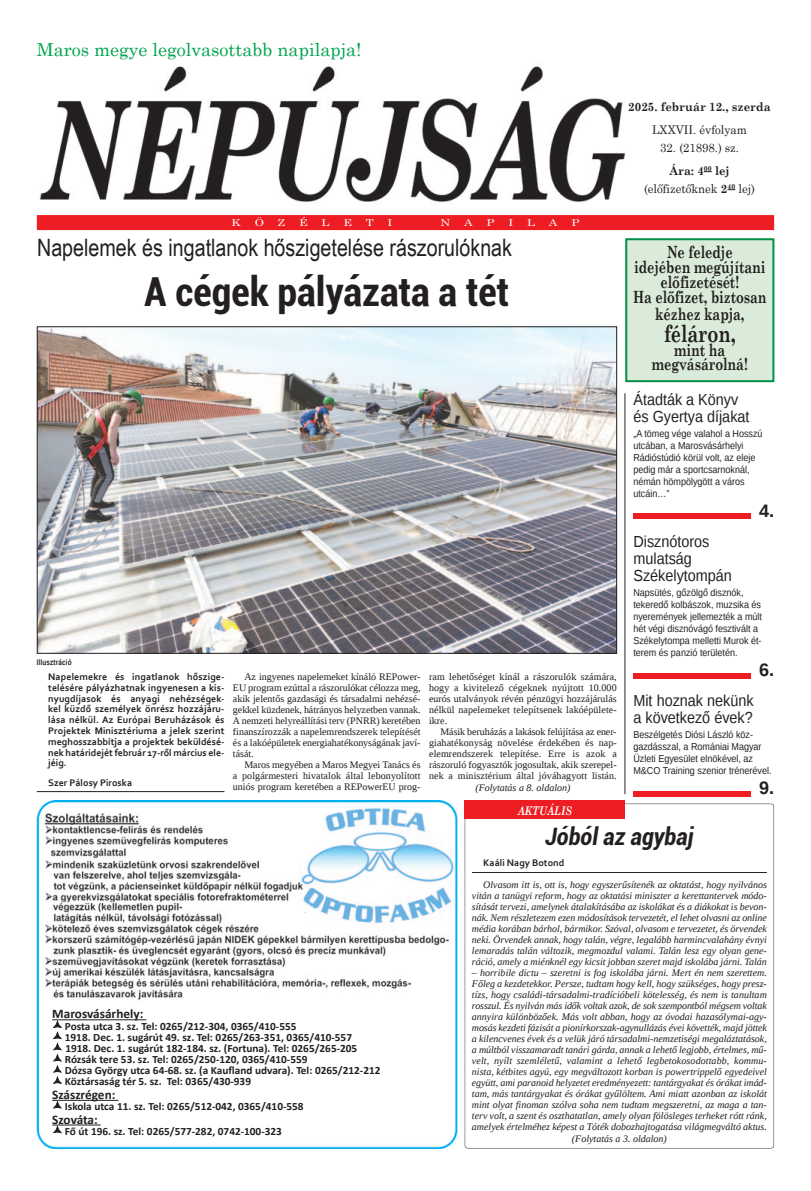
<style>
.page{position:relative;width:811px;height:1191px;background:#fff}
.page>*{position:absolute;margin:0;border:0;box-sizing:border-box;transform-origin:0 0}
.t1{font:700 condensed 40px "Roboto";color:#231f20}
.t2{font:24px "Arial Narrow";color:#231f20}
.t3{font:italic 700 condensed 24px "Roboto";color:#231f20}
.t4{font:700 23.7px "Century Schoolbook";letter-spacing:-.005em;color:#231f20;scale:.76 1}
.t5{font:18px "Century Schoolbook";color:#00a54f}
.t6{font:700 18px "Liberation Sans";color:#231f20}
.t7{font:700 16.9px/14.1px "Century Schoolbook";letter-spacing:-.005em;color:#231f20;text-align:center;scale:.76 1}
.t8{font:16px/17.2px "Liberation Sans";color:#231f20;scale:.9 1}
.t9{font:700 13.1px "Calibri";color:#231f20}
.t10{font:12px/18px "Century Schoolbook";color:#231f20;text-align:center;scale:.95 1}
.t11{font:700 12px "Century Schoolbook";color:#231f20;scale:.95 1}
.t12{font:italic 700 12px "Century Schoolbook";color:#fff;scale:.8 1}
.t13{font:700 11.1px "Calibri";color:#231f20}
.t14{font:italic 10px/11px "Liberation Serif";color:#231f20;text-align:justify}
.t15{font:10px/11px "Liberation Serif";color:#231f20;text-align:justify}
.t16{font:10px/12px "Liberation Sans";color:#231f20;scale:.9 1}
.t17{font:700 10px/10.8px "Corbel";color:#231f20;text-align:justify}
.t18{font:9.6px "Century Schoolbook";color:#fff;scale:1.25 1}
.t19{font:700 8px "Liberation Sans";letter-spacing:.02em;color:#231f20;scale:.8 1}
.s1{font-weight:700}
</style>
<div class="page">
<img style="left:39px;top:66px;width:586px;height:136px">
<div style="left:37px;top:215px;width:737px;height:15px;background:#ee1d23"></div>
<div style="left:465px;top:803px;width:309px;height:345px;border:1px solid #231f20;border-radius:3px"></div>
<hr style="left:472px;top:872px;width:295px;height:1px;background:#231f20">
<div style="left:465px;top:800px;width:160px;height:19px;background:#ee1d23"></div>
<img style="left:36px;top:800px;width:421px;height:348px">
<div style="left:52px;top:1008px;width:369px;height:131px;background:#fff"></div>
<hr style="left:52px;top:1019px;width:94px;height:1px;background:#231f20">
<hr style="left:52px;top:1099px;width:66px;height:1px;background:#231f20">
<hr style="left:52px;top:1124px;width:49px;height:1px;background:#231f20">
<hr style="left:625px;top:393px;width:1px;height:401px;background:#231f20">
<img style="left:39px;top:329px;width:576px;height:322px">
<div style="left:627px;top:240px;width:145px;height:140px;background:#daecd9"></div>
<div style="left:625px;top:238px;width:149px;height:144px;border:2px solid #008f46"></div>
<div style="left:633px;top:514px;width:118px;height:5px;background:#ee1d23"></div>
<div style="left:633px;top:673px;width:118px;height:5px;background:#ee1d23"></div>
<div style="left:633px;top:790px;width:118px;height:6px;background:#ee1d23"></div>
<hr style="left:37px;top:791px;width:187px;height:1px;background:#231f20">
<p class="t5" style="left:37px;top:38px;width:326px">Maros megye legolvasottabb napilapja!</p>
<p class="t18" style="left:232px;top:217px;width:9px">K</p>
<p class="t18" style="left:255px;top:217px;width:9px">Ö</p>
<p class="t18" style="left:278px;top:217px;width:7px">Z</p>
<p class="t18" style="left:299px;top:217px;width:8px">É</p>
<p class="t18" style="left:321px;top:217px;width:8px">L</p>
<p class="t18" style="left:343px;top:217px;width:8px">E</p>
<p class="t18" style="left:366px;top:217px;width:8px">T</p>
<p class="t18" style="left:387px;top:217px;width:5px">I</p>
<p class="t18" style="left:440px;top:217px;width:9px">N</p>
<p class="t18" style="left:464px;top:217px;width:8px">A</p>
<p class="t18" style="left:486px;top:217px;width:8px">P</p>
<p class="t18" style="left:508px;top:217px;width:5px">I</p>
<p class="t18" style="left:527px;top:217px;width:8px">L</p>
<p class="t18" style="left:549px;top:217px;width:8px">A</p>
<p class="t18" style="left:571px;top:217px;width:8px">P</p>
<p class="t2" style="left:37px;top:233px;width:476px">Napelemek és ingatlanok hőszigetelése rászorulóknak</p>
<p class="t1" style="left:144px;top:268px;width:366px">A cégek pályázata a tét</p>
<p class="t19" style="left:37px;top:658px;width:45px">Illusztráció</p>
<p class="t17" style="left:48px;top:672px;width:178px">Napelemekre és ingatlanok hőszige&shy;telésére pályázhatnak ingyenesen a kis&shy;nyugdíjasok és anyagi nehézségek&shy;kel küzdő személyek önrész hozzájáru&shy;lása nélkül. Az Európai Beruházások és Projektek Minisztériuma a jelek szerint meghosszabbítja a projektek beküldésé&shy;nek határidejét február 17-ről március ele&shy;jéig.</p>
<p class="t15" style="left:233px;top:670px;width:189px;text-indent:11px">Az ingyenes napelemeket kínáló REPower-EU program ezúttal a rászorulókat célozza meg, akik jelentős gazdasági és társadalmi nehézsé&shy;gekkel küzdenek, hátrányos helyzetben vannak.<br>A nemzeti helyreállítási terv (PNRR) keretében finanszírozzák a napelemrendszerek telepítését és a lakóépületek energiahatékonyságának javí&shy;tását.</p>
<p class="t15" style="left:233px;top:758px;width:189px;text-indent:11px">Maros megyében a Maros Megyei Tanács és a polgármesteri hivatalok által lebonyolított uniós program keretében a REPowerEU prog-</p>
<p class="t17" style="left:48px;top:778px;width:85px">Szer Pálosy Piroska</p>
<p class="t15" style="left:429px;top:670px;width:189px">ram lehetőséget kínál a rászorulók számára, hogy a kivitelező cégeknek nyújtott 10.000 eurós utalványok révén pénzügyi hozzájárulás nélkül napelemeket telepítsenek lakóépülete&shy;ikre.</p>
<p class="t15" style="left:429px;top:725px;width:189px;text-indent:11px">Másik beruházás a lakások felújítása az ener&shy;giahatékonyság növelése érdekében és nap&shy;elemrendszerek telepítése. Erre is azok a rászoruló fogyasztók jogosultak, akik szerepel&shy;nek a minisztérium által jóváhagyott listán.</p>
<p class="t14" style="left:475px;top:781px;width:97px">(Folytatás a 8. oldalon)</p>
<p class="t12" style="left:518px;top:803px;width:69px">AKTUÁLIS</p>
<p class="t11" style="left:628px;top:99px;width:151px">2025. február 12., szerda</p>
<p class="t10" style="left:652px;top:120px;width:102px">LXXVII. évfolyam</p>
<p class="t10" style="left:660px;top:138px;width:84px">32. (21898.) sz.</p>
<p class="t10" style="left:644px;top:161px;width:118px"><span class="s1">Ára: 4</span><sup>00</sup> <span class="s1">lej </span>(előfizetőknek <span class="s1">2</span><sup>40</sup> lej)</p>
<p class="t7" style="left:667px;top:244px;width:88px">Ne feledje</p>
<p class="t7" style="left:634px;top:259px;width:175px">idejében megújítani</p>
<p class="t7" style="left:660px;top:274px;width:105px">előfizetését!</p>
<p class="t7" style="left:633px;top:290px;width:177px">Ha előfizet, biztosan</p>
<p class="t7" style="left:655px;top:307px;width:119px">kézhez kapja,</p>
<p class="t4" style="left:664px;top:318px;width:96px">féláron,</p>
<p class="t7" style="left:652px;top:342px;width:128px">mint ha megvásárolná!</p>
<p class="t8" style="left:633px;top:391px;width:130px">Átadták a Könyv és Gyertya díjakat</p>
<p class="t16" style="left:633px;top:427px;width:145px">„A tömeg vége valahol a Hosszú utcában, a Marosvásárhelyi<br>Rádióstúdió körül volt, az eleje pedig már a sportcsarnoknál, némán hömpölygött a város utcáin…”</p>
<p class="t6" style="left:759px;top:500px;width:17px">4.</p>
<p class="t8" style="left:633px;top:532px;width:111px">Disznótoros mulatság<br>Székelytompán</p>
<p class="t16" style="left:633px;top:586px;width:144px">Napsütés, gőzölgő disznók, tekeredő kolbászok, muzsika és nyeremények jellemezték a múlt hét végi disznóvágó fesztivált a<br>Székelytompa melletti Murok ét&shy;terem és panzió területén.</p>
<p class="t6" style="left:759px;top:659px;width:17px">6.</p>
<p class="t8" style="left:633px;top:692px;width:135px">Mit hoznak nekünk a következő évek?</p>
<p class="t16" style="left:633px;top:728px;width:155px">Beszélgetés Diósi László köz&shy;gazdásszal, a Romániai Magyar<br>Üzleti Egyesület elnökével, az<br>M&amp;CO Training szenior trénerével.</p>
<p class="t6" style="left:759px;top:777px;width:17px">9.</p>
<p class="t9" style="left:52px;top:1008px;width:93px">Marosvásárhely:</p>
<p class="t13" style="left:65px;top:1021px;width:233px">Posta utca 3. sz. Tel: 0265/212-304, 0365/410-555</p>
<p class="t13" style="left:65px;top:1032px;width:289px">1918. Dec. 1. sugárút 49. sz. Tel: 0265/263-351, 0365/410-557</p>
<p class="t13" style="left:65px;top:1043px;width:293px">1918. Dec. 1. sugárút 182-184. sz. (Fortuna). Tel: 0265/265-205</p>
<p class="t13" style="left:65px;top:1054px;width:244px">Rózsák tere 53. sz. Tel: 0265/250-120, 0365/410-559</p>
<p class="t13" style="left:65px;top:1066px;width:317px">Dózsa György utca 64-68. sz. (a Kaufland udvara). Tel: 0265/212-212</p>
<p class="t13" style="left:65px;top:1077px;width:188px">Köztársaság tér 5. sz. Tel: 0365/430-939</p>
<p class="t9" style="left:52px;top:1089px;width:65px">Szászrégen:</p>
<p class="t13" style="left:65px;top:1101px;width:240px">Iskola utca 11. sz. Tel: 0265/512-042, 0365/410-558</p>
<p class="t9" style="left:52px;top:1113px;width:47px">Szováta:</p>
<p class="t13" style="left:65px;top:1126px;width:219px">Fő út 196. sz. Tel: 0265/577-282, 0742-100-323</p>
<p class="t3" style="left:545px;top:822px;width:150px">Jóból az agybaj</p>
<p class="t17" style="left:483px;top:858px;width:83px">Kaáli Nagy Botond</p>
<p class="t14" style="left:472px;top:879px;width:296px;text-indent:11px">Olvasom itt is, ott is, hogy egyszerűsítenék az oktatást, hogy nyilvános vitán a tanügyi reform, hogy az oktatási miniszter a kerettantervek módo&shy;sítását tervezi, amelynek átalakításába az iskolákat és a diákokat is bevon&shy;nák. Nem részletezem ezen módosítások tervezetét, el lehet olvasni az online média korában bárhol, bármikor. Szóval, olvasom e tervezetet, és örvendek neki. Örvendek annak, hogy talán, végre, legalább harmincvalahány évnyi lemaradás talán változik, megmozdul valami. Talán lesz egy olyan gene&shy;ráció, amely a miénknél egy kicsit jobban szeret majd iskolába járni. Talán</p>
<p class="t14" style="left:472px;top:967px;width:296px">– horribile dictu – szeretni is fog iskolába járni. Mert én nem szerettem.<br>Főleg a kezdetekkor. Persze, tudtam hogy kell, hogy szükséges, hogy presz&shy;tízs, hogy családi-társadalmi-tradícióbeli kötelesség, és nem is tanultam rosszul. És nyilván más idők voltak azok, de sok szempontból mégsem voltak annyira különbözőek. Más volt abban, hogy az óvodai hazasólymai-agy&shy;mosás kezdeti fázisát a pionírkorszak-agynullázás évei követték, majd jöttek a kilencvenes évek és a velük járó társadalmi-nemzetiségi megaláztatások, a múltból visszamaradt tanári gárda, annak a lehető legjobb, értelmes, mű&shy;velt, nyílt szemléletű, valamint a lehető legbetokosodottabb, kommu&shy;nista, kétbites agyú, egy megváltozott korban is powertrippelő egyedeivel együtt, ami paranoid helyzetet eredményezett: tantárgyakat és órákat imád&shy;tam, más tantárgyakat és órákat gyűlöltem. Ami miatt azonban az iskolát mint olyat finoman szólva soha nem tudtam megszeretni, az maga a tan&shy;terv volt, a szent és oszthatatlan, amely olyan fölösleges terheket rótt ránk, amelyek értelméhez képest a Tóték dobozhajtogatása világmegváltó aktus.</p>
<p class="t14" style="left:572px;top:1133px;width:96px">(Folytatás a 3. oldalon)</p>
</div>
